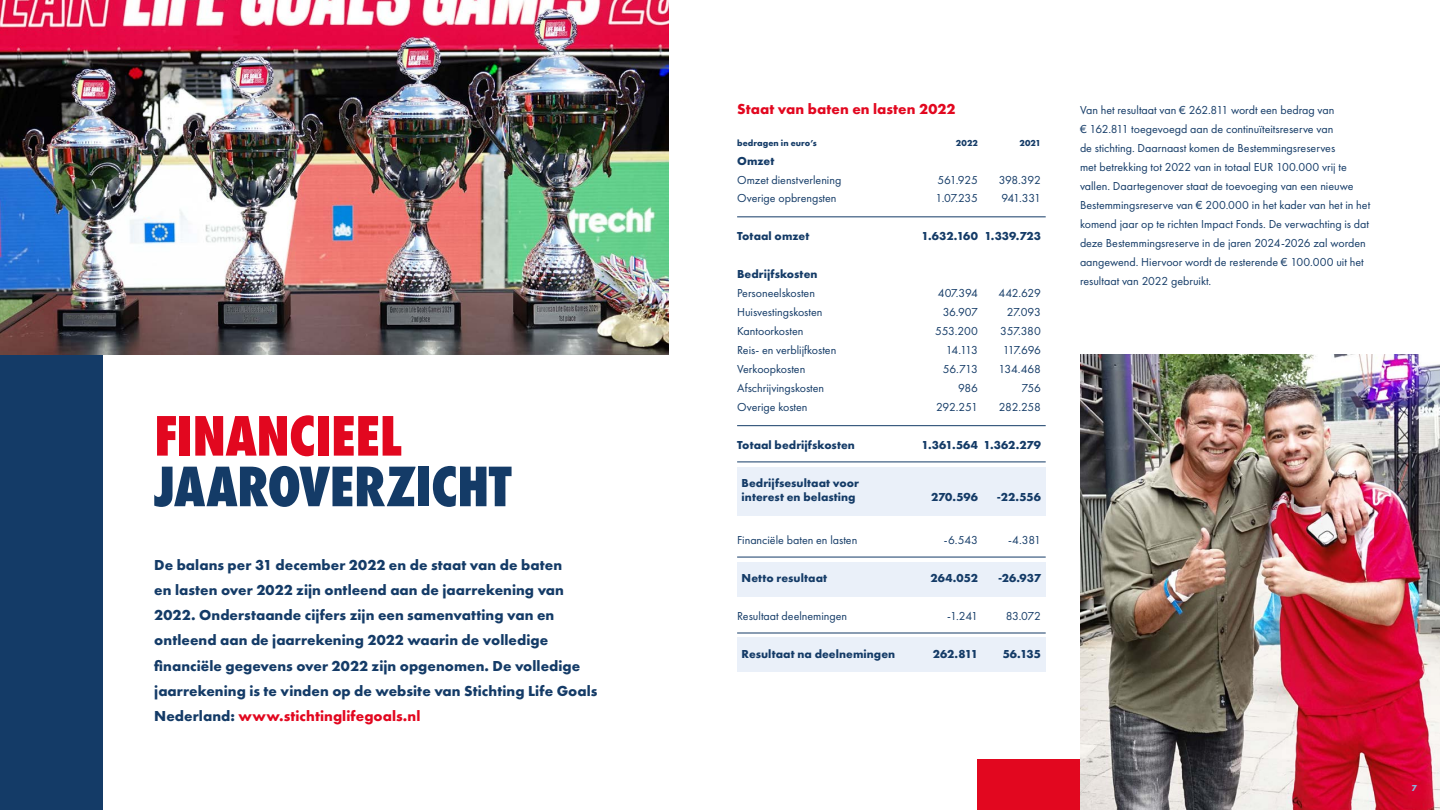
<style>
.page{position:relative;width:1440px;height:810px;background:#fff}
.page>*{position:absolute;margin:0;border:0;box-sizing:border-box;transform-origin:0 0}
.t1{font:800 condensed 52.5px "Futura";letter-spacing:-.01em;color:#143b67}
.t2{font:800 condensed 52.5px "Futura";letter-spacing:-.01em;color:#e2071f}
.t3{font:700 15px/25.3px "Futura PT";letter-spacing:.005em;color:#143b67}
.t4{font:700 15px "Futura PT";letter-spacing:.005em;color:#e2071f}
.t5{font:12px/19px "Futura PT";color:#143b67}
.t6{font:700 12px/14.2px "Futura PT";letter-spacing:.005em;color:#143b67}
.t7{font:700 9px "Futura PT";letter-spacing:.005em;color:#143b67}
.t8{font:700 9px "Futura PT";color:#8ab4da}
.s1{color:#e2071f}
</style>
<div class="page">
<div style="left:0;top:339px;width:103px;height:471px;background:#143b67"></div>
<img style="left:0;top:0;width:669px;height:354px">
<hr style="left:737px;top:216px;width:309px;height:1px;background:#143b67">
<hr style="left:737px;top:425px;width:309px;height:1px;background:#143b67">
<div style="left:737px;top:467px;width:309px;height:48px;background:#eaf0f9"></div>
<hr style="left:737px;top:462px;width:309px;height:1px;background:#143b67">
<div style="left:737px;top:562px;width:309px;height:34px;background:#eaf0f9"></div>
<hr style="left:737px;top:557px;width:309px;height:1px;background:#143b67">
<div style="left:737px;top:638px;width:309px;height:34px;background:#eaf0f9"></div>
<hr style="left:737px;top:633px;width:309px;height:1px;background:#143b67">
<div style="left:977px;top:759px;width:154px;height:51px;background:#e2071f"></div>
<img style="left:1080px;top:354px;width:360px;height:456px">
<h1 class="t2" style="left:154px;top:400px;width:249px">FINANCIEEL</h1>
<h1 class="t1" style="left:154px;top:451px;width:359px">JAAROVERZICHT</h1>
<p class="t3" style="left:154px;top:552px;width:445px">De balans per 31 december 2022 en de staat van de baten<br>en lasten over 2022 zijn ontleend aan de jaarrekening van 2022. Onderstaande cijfers zijn een samenvatting van en ontleend aan de jaarrekening 2022 waarin de volledige financiële gegevens over 2022 zijn opgenomen. De volledige jaarrekening is te vinden op de website van Stichting Life Goals Nederland: <span class="s1">www.stichtinglifegoals.nl</span></p>
<p class="t4" style="left:737px;top:99px;width:220px">Staat van baten en lasten 2022</p>
<p class="t7" style="left:737px;top:137px;width:81px">bedragen in euro’s</p>
<p class="t7" style="left:956px;top:137px;width:23px">2022</p>
<p class="t7" style="left:1020px;top:137px;width:23px">2021</p>
<p class="t6" style="left:737px;top:153px;width:39px">Omzet</p>
<p class="t5" style="left:737px;top:170px;width:106px">Omzet dienstverlening</p>
<p class="t5" style="left:938px;top:170px;width:42px">561.925</p>
<p class="t5" style="left:999px;top:170px;width:44px">398.392</p>
<p class="t5" style="left:737px;top:189px;width:101px">Overige opbrengsten</p>
<p class="t5" style="left:936px;top:189px;width:44px">1.07.235</p>
<p class="t5" style="left:1002px;top:189px;width:41px">941.331</p>
<p class="t6" style="left:737px;top:229px;width:74px">Totaal omzet</p>
<p class="t6" style="left:921px;top:229px;width:121px">1.632.160 1.339.723</p>
<p class="t6" style="left:737px;top:267px;width:82px">Bedrijfskosten</p>
<p class="t5" style="left:737px;top:284px;width:79px">Personeelskosten</p>
<p class="t5" style="left:938px;top:284px;width:41px">407.394</p>
<p class="t5" style="left:999px;top:284px;width:44px">442.629</p>
<p class="t5" style="left:737px;top:303px;width:87px">Huisvestingskosten</p>
<p class="t5" style="left:943px;top:303px;width:37px">36.907</p>
<p class="t5" style="left:1007px;top:303px;width:36px">27.093</p>
<p class="t5" style="left:737px;top:322px;width:68px">Kantoorkosten</p>
<p class="t5" style="left:935px;top:322px;width:44px">553.200</p>
<p class="t5" style="left:1000px;top:322px;width:42px">357.380</p>
<p class="t5" style="left:737px;top:341px;width:101px">Reis- en verblijfkosten</p>
<p class="t5" style="left:946px;top:341px;width:34px">14.113</p>
<p class="t5" style="left:1003px;top:341px;width:40px">117.696</p>
<p class="t5" style="left:737px;top:360px;width:70px">Verkoopkosten</p>
<p class="t5" style="left:943px;top:360px;width:37px">56.713</p>
<p class="t5" style="left:999px;top:360px;width:44px">134.468</p>
<p class="t5" style="left:737px;top:379px;width:89px">Afschrijvingskosten</p>
<p class="t5" style="left:958px;top:379px;width:21px">986</p>
<p class="t5" style="left:1021px;top:379px;width:21px">756</p>
<p class="t5" style="left:737px;top:398px;width:72px">Overige kosten</p>
<p class="t5" style="left:936px;top:398px;width:43px">292.251</p>
<p class="t5" style="left:999px;top:398px;width:43px">282.258</p>
<p class="t6" style="left:737px;top:438px;width:119px">Totaal bedrijfskosten</p>
<p class="t6" style="left:921px;top:438px;width:121px">1.361.564 1.362.279</p>
<p class="t6" style="left:742px;top:476px;width:119px">Bedrijfsesultaat voor interest en belasting</p>
<p class="t6" style="left:931px;top:490px;width:48px">270.596</p>
<p class="t6" style="left:997px;top:490px;width:45px">-22.556</p>
<p class="t5" style="left:737px;top:531px;width:122px">Financiële baten en lasten</p>
<p class="t5" style="left:944px;top:531px;width:36px">-6.543</p>
<p class="t5" style="left:1008px;top:531px;width:34px">-4.381</p>
<p class="t6" style="left:742px;top:571px;width:87px">Netto resultaat</p>
<p class="t6" style="left:931px;top:571px;width:49px">264.052</p>
<p class="t6" style="left:998px;top:571px;width:44px">-26.937</p>
<p class="t5" style="left:737px;top:607px;width:112px">Resultaat deelnemingen</p>
<p class="t5" style="left:947px;top:607px;width:32px">-1.241</p>
<p class="t5" style="left:1006px;top:607px;width:37px">83.072</p>
<p class="t6" style="left:742px;top:647px;width:155px">Resultaat na deelnemingen</p>
<p class="t6" style="left:933px;top:647px;width:47px">262.811</p>
<p class="t6" style="left:1003px;top:647px;width:40px">56.135</p>
<p class="t5" style="left:1080px;top:100px;width:292px">Van het resultaat van € 262.811 wordt een bedrag van<br>€ 162.811 toegevoegd aan de continuïteitsreserve van<br>de stichting. Daarnaast komen de Bestemmingsreserves<br>met betrekking tot 2022 van in totaal EUR 100.000 vrij te vallen. Daartegenover staat de toevoeging van een nieuwe Bestemmingsreserve van € 200.000 in het kader van het in het komend jaar op te richten Impact Fonds. De verwachting is dat deze Bestemmingsreserve in de jaren 2024-2026 zal worden aangewend. Hiervoor wordt de resterende € 100.000 uit het resultaat van 2022 gebruikt.</p>
<p class="t8" style="left:1412px;top:782px;width:7px">7</p>
</div>
